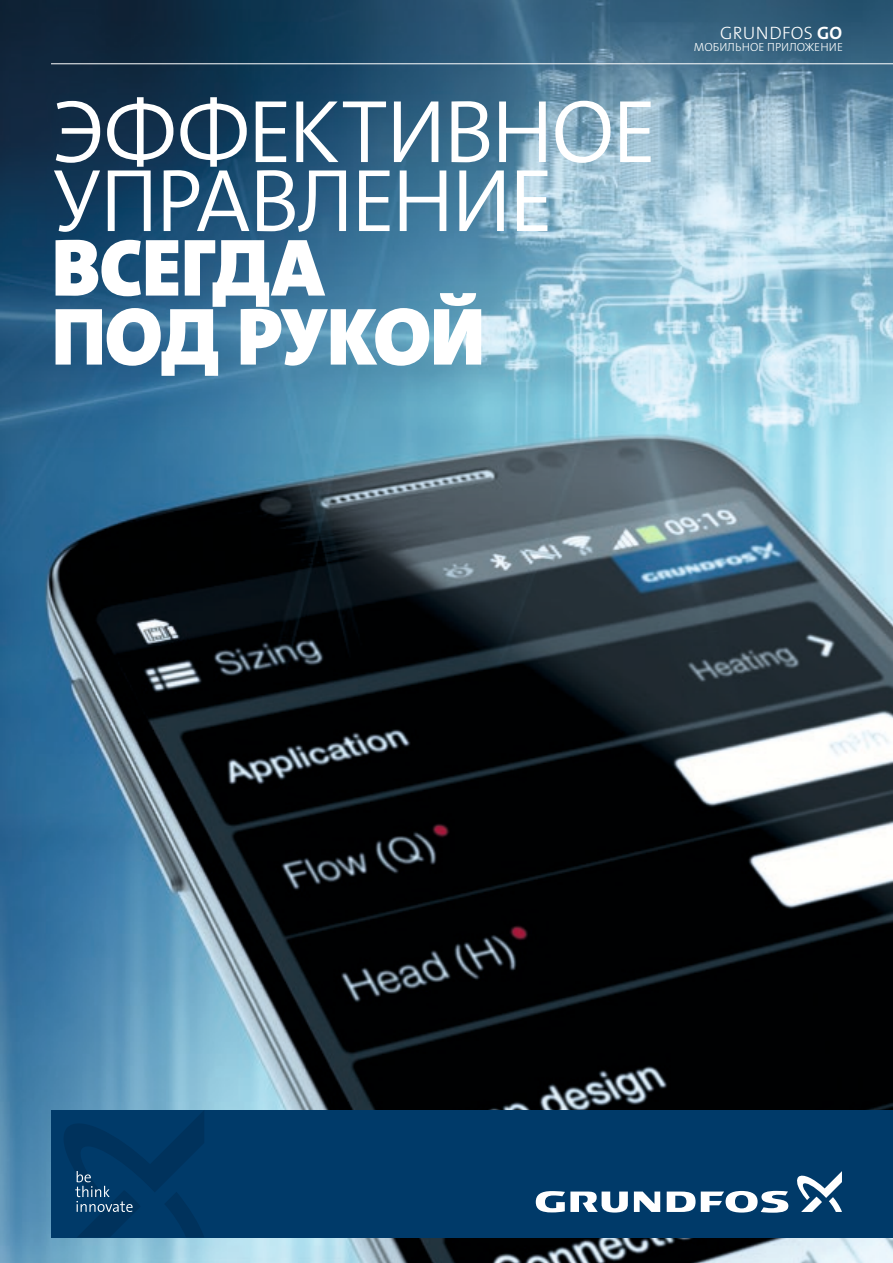
<style>
.page{position:relative;width:893px;height:1263px;background:#fff}
.page>*{position:absolute;margin:0;border:0;box-sizing:border-box;transform-origin:0 0}
.t1{font:89.7px/69px "Grundfos The Sans V2 OT 4 SL";letter-spacing:-.035em;color:#fff}
.t2{font:82.05px/69px "Grundfos The Sans V2 OT 9 BL";letter-spacing:-.015em;color:#fff}
.t3{font:18px "Grundfos The Sans V2 OT 3 L";letter-spacing:.015em;color:#fff}
.t4{font:11.85px "Grundfos The Sans V2 OT 3 L";color:#fff}
.s1{font-family:"Grundfos The Sans V2 OT 7 B"}
</style>
<div class="page">
<img style="left:0;top:0;width:893px;height:1263px">
<div style="left:51px;top:1110px;width:842px;height:127px;background:#003a69"></div>
<svg style="left:634px;top:1191px;width:26px;height:21px"></svg>
<svg style="left:536px;top:1191px;width:92px;height:21px"></svg>
<svg style="left:667px;top:1191px;width:121px;height:22px"></svg>
<svg style="left:797px;top:1171px;width:45px;height:41px"></svg>
<svg style="left:64px;top:1111px;width:140px;height:126px"></svg>
<hr style="left:51px;top:63px;width:842px;height:1px;background:#fff">
<p class="t1" style="left:52px;top:98px;width:607px">ЭФФЕКТИВНОЕ<br>УПРАВЛЕНИЕ</p>
<p class="t2" style="left:52px;top:234px;width:435px">ВСЕГДА<br>ПОД РУКОЙ</p>
<p class="t3" style="left:720px;top:21px;width:123px">GRUNDFOS <span class="s1">GO</span></p>
<p class="t4" style="left:694px;top:39px;width:151px">МОБИЛЬНОЕ ПРИЛОЖЕНИЕ</p>
</div>
